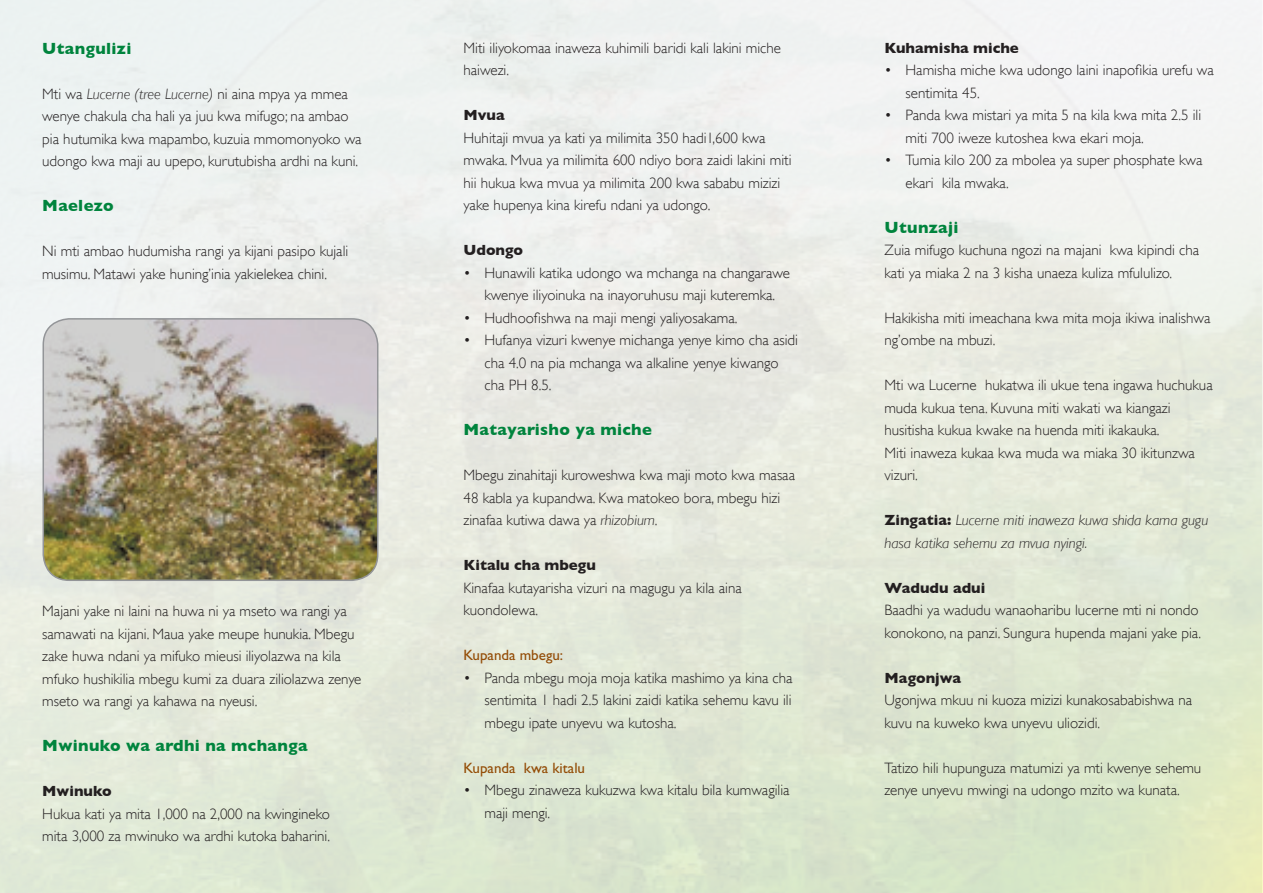
<style>
.page{position:relative;width:1263px;height:893px;background:#fff}
.page>*{position:absolute;margin:0;border:0;box-sizing:border-box;transform-origin:0 0}
.t1{font:700 16.5px "Gill Sans";letter-spacing:.02em;color:#00843d}
.t2{font:300 15px/22.5px "Gill Sans";color:#231f20}
.t3{font:italic 300 15px/22.5px "Gill Sans";color:#231f20}
.t4{font:700 15px "Gill Sans";color:#231f20}
.t5{font:15px "Gill Sans";color:#934c06}
.s1{font-style:italic}
.s2{font-weight:700;font-style:normal}
</style>
<div class="page">
<img style="left:43px;top:319px;width:335px;height:261px">
<div style="left:43px;top:318px;width:335px;height:263px;border:2px solid #939598;border-radius:26px"></div>
<p class="t1" style="left:42px;top:39px;width:91px">Utangulizi</p>
<p class="t2" style="left:42px;top:83px;width:321px">Mti wa <span class="s1">Lucerne (tree Lucerne)</span> ni aina mpya ya mmea wenye chakula cha hali ya juu kwa mifugo; na ambao pia hutumika kwa mapambo, kuzuia mmomonyoko wa udongo kwa maji au upepo, kurutubisha ardhi na kuni.</p>
<p class="t1" style="left:42px;top:196px;width:73px">Maelezo</p>
<p class="t2" style="left:42px;top:240px;width:308px">Ni mti ambao hudumisha rangi ya kijani pasipo kujali musimu. Matawi yake huning’inia yakielekea chini.</p>
<p class="t2" style="left:42px;top:600px;width:321px">Majani yake ni laini na huwa ni ya mseto wa rangi ya samawati na kijani. Maua yake meupe hunukia. Mbegu zake huwa ndani ya mifuko mieusi iliyolazwa na kila mfuko hushikilia mbegu kumi za duara ziliolazwa zenye mseto wa rangi ya kahawa na nyeusi.</p>
<p class="t1" style="left:42px;top:736px;width:267px">Mwinuko wa ardhi na mchanga</p>
<p class="t4" style="left:42px;top:782px;width:71px">Mwinuko</p>
<p class="t2" style="left:42px;top:803px;width:289px">Hukua kati ya mita 1,000 na 2,000 na kwingineko mita 3,000 za mwinuko wa ardhi kutoka baharini.</p>
<p class="t2" style="left:463px;top:37px;width:319px">Miti iliyokomaa inaweza kuhimili baridi kali lakini miche haiwezi.</p>
<p class="t4" style="left:463px;top:107px;width:43px">Mvua</p>
<p class="t2" style="left:463px;top:127px;width:330px">Huhitaji mvua ya kati ya milimita 350 hadi1,600 kwa mwaka. Mvua ya milimita 600 ndiyo bora zaidi lakini miti hii hukua kwa mvua ya milimita 200 kwa sababu mizizi yake hupenya kina kirefu ndani ya udongo.</p>
<p class="t4" style="left:463px;top:242px;width:61px">Udongo</p>
<p class="t2" style="left:463px;top:262px;width:328px;text-align:center">• Hunawili katika udongo wa mchanga na changarawe kwenye iliyoinuka na inayoruhusu maji kuteremka.</p>
<p class="t2" style="left:463px;top:307px;width:276px">• Hudhoofishwa na maji mengi yaliyosakama.</p>
<p class="t2" style="left:484px;top:329px;width:315px;text-indent:-21px">• Hufanya vizuri kwenye michanga yenye kimo cha asidi cha 4.0 na pia mchanga wa alkaline yenye kiwango cha PH 8.5.</p>
<p class="t1" style="left:463px;top:420px;width:190px">Matayarisho ya miche</p>
<p class="t2" style="left:463px;top:464px;width:333px">Mbegu zinahitaji kuroweshwa kwa maji moto kwa masaa<br>48 kabla ya kupandwa. Kwa matokeo bora, mbegu hizi zinafaa kutiwa dawa ya <span class="s1">rhizobium</span>.</p>
<p class="t4" style="left:463px;top:557px;width:134px">Kitalu cha mbegu</p>
<p class="t2" style="left:463px;top:577px;width:280px">Kinafaa kutayarisha vizuri na magugu ya kila aina kuondolewa.</p>
<p class="t5" style="left:463px;top:647px;width:101px">Kupanda mbegu:</p>
<p class="t2" style="left:484px;top:667px;width:310px;text-align:justify;text-indent:-21px">• Panda mbegu moja moja katika mashimo ya kina cha sentimita 1 hadi 2.5 lakini zaidi katika sehemu kavu ili mbegu ipate unyevu wa kutosha.</p>
<p class="t5" style="left:463px;top:759px;width:123px">Kupanda kwa kitalu</p>
<p class="t2" style="left:484px;top:779px;width:307px;text-indent:-21px">• Mbegu zinaweza kukuzwa kwa kitalu bila kumwagilia maji mengi.</p>
<p class="t4" style="left:884px;top:39px;width:136px">Kuhamisha miche</p>
<p class="t2" style="left:905px;top:59px;width:310px;text-indent:-21px">• Hamisha miche kwa udongo laini inapofikia urefu wa sentimita 45.</p>
<p class="t2" style="left:905px;top:104px;width:297px;text-indent:-21px">• Panda kwa mistari ya mita 5 na kila kwa mita 2.5 ili miti 700 iweze kutoshea kwa ekari moja.</p>
<p class="t2" style="left:905px;top:149px;width:299px;text-indent:-21px">• Tumia kilo 200 za mbolea ya super phosphate kwa ekari kila mwaka.</p>
<p class="t1" style="left:884px;top:218px;width:75px">Utunzaji</p>
<p class="t2" style="left:884px;top:239px;width:316px">Zuia mifugo kuchuna ngozi na majani kwa kipindi cha kati ya miaka 2 na 3 kisha unaeza kuliza mfululizo.</p>
<p class="t2" style="left:884px;top:307px;width:328px">Hakikisha miti imeachana kwa mita moja ikiwa inalishwa ng’ombe na mbuzi.</p>
<p class="t2" style="left:884px;top:374px;width:330px">Mti wa Lucerne hukatwa ili ukue tena ingawa huchukua muda kukua tena. Kuvuna miti wakati wa kiangazi husitisha kukua kwake na huenda miti ikakauka.</p>
<p class="t2" style="left:884px;top:442px;width:312px">Miti inaweza kukaa kwa muda wa miaka 30 ikitunzwa vizuri.</p>
<p class="t3" style="left:884px;top:509px;width:325px"><span class="s2">Zingatia:</span> Lucerne miti inaweza kuwa shida kama gugu hasa katika sehemu za mvua nyingi.</p>
<p class="t4" style="left:884px;top:579px;width:102px">Wadudu adui</p>
<p class="t2" style="left:884px;top:599px;width:318px">Baadhi ya wadudu wanaoharibu lucerne mti ni nondo konokono, na panzi. Sungura hupenda majani yake pia.</p>
<p class="t4" style="left:884px;top:669px;width:78px">Magonjwa</p>
<p class="t2" style="left:884px;top:689px;width:309px">Ugonjwa mkuu ni kuoza mizizi kunakosababishwa na kuvu na kuweko kwa unyevu uliozidi.</p>
<p class="t2" style="left:884px;top:757px;width:318px">Tatizo hili hupunguza matumizi ya mti kwenye sehemu zenye unyevu mwingi na udongo mzito wa kunata.</p>
</div>
